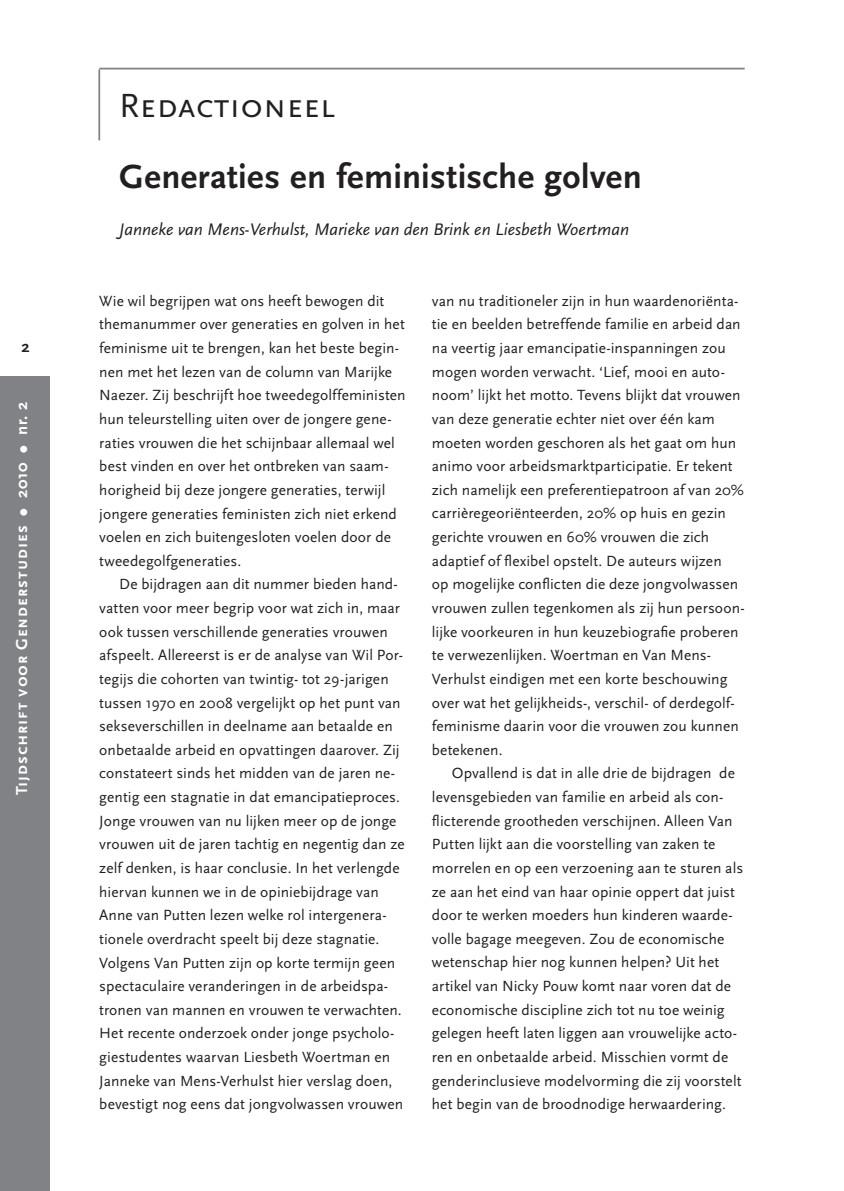
<style>
.page{position:relative;width:844px;height:1191px;background:#fff}
.page>*{position:absolute;margin:0;border:0;box-sizing:border-box;transform-origin:0 0}
.t1{font:700 35px "Scala Sans";letter-spacing:.01em;color:#231f20}
.t2{font:35px "Scala Sans Caps";color:#231f20}
.t3{font:italic 17.5px "Scala Sans";color:#231f20}
.t4{font:700 16.62px "Scala Sans Caps";letter-spacing:.05em;color:#fff}
.t5{font:700 16.62px "Scala Sans";color:#231f20}
.t6{font:15.4px/23.6px "Scala Sans";letter-spacing:.005em;color:#231f20}
.s1{font-family:"Scala Sans"}
</style>
<div class="page">
<hr style="left:99px;top:68px;width:645px;height:1px;background:#808285">
<hr style="left:98px;top:69px;width:2px;height:71px;background:#808285">
<div style="left:0;top:377px;width:50px;height:814px;background:#808285"></div>
<p class="t5" style="left:22px;top:337px;width:10px">2</p>
<p class="t4" style="left:12px;top:795px;width:395px;rotate:-90deg">Tijdschrift voor Genderstudies ● <span class="s1">2010</span> ● <span class="s1">nr. 2</span></p>
<h1 class="t2" style="left:119px;top:86px;width:217px">Redactioneel</h1>
<h1 class="t1" style="left:119px;top:157px;width:524px">Generaties en feministische golven</h1>
<p class="t3" style="left:119px;top:220px;width:511px">Janneke van Mens-Verhulst, Marieke van den Brink en Liesbeth Woertman</p>
<p class="t6" style="left:99px;top:289px;width:308px">Wie wil begrijpen wat ons heeft bewogen dit themanummer over generaties en golven in het feminisme uit te brengen, kan het beste begin&shy;nen met het lezen van de column van Marijke Naezer. Zij beschrijft hoe tweedegolffeministen hun teleurstelling uiten over de jongere gene&shy;raties vrouwen die het schijnbaar allemaal wel best vinden en over het ontbreken van saam&shy;horigheid bij deze jongere generaties, terwijl jongere generaties feministen zich niet erkend voelen en zich buitengesloten voelen door de tweedegolfgeneraties.</p>
<p class="t6" style="left:99px;top:573px;width:307px;text-indent:20px">De bijdragen aan dit nummer bieden hand&shy;vatten voor meer begrip voor wat zich in, maar ook tussen verschillende generaties vrouwen afspeelt. Allereerst is er de analyse van Wil Por&shy;tegijs die cohorten van twintig- tot 29-jarigen tussen 1970 en 2008 vergelijkt op het punt van sekseverschillen in deelname aan betaalde en onbetaalde arbeid en opvattingen daarover. Zij constateert sinds het midden van de jaren ne&shy;gentig een stagnatie in dat emancipatieproces.<br>Jonge vrouwen van nu lijken meer op de jonge vrouwen uit de jaren tachtig en negentig dan ze zelf denken, is haar conclusie. In het verlengde hiervan kunnen we in de opiniebijdrage van Anne van Putten lezen welke rol intergenera&shy;tionele overdracht speelt bij deze stagnatie.<br>Volgens Van Putten zijn op korte termijn geen spectaculaire veranderingen in de arbeidspa&shy;tronen van mannen en vrouwen te verwachten.<br>Het recente onderzoek onder jonge psycholo&shy;giestudentes waarvan Liesbeth Woertman en Janneke van Mens-Verhulst hier verslag doen, bevestigt nog eens dat jongvolwassen vrouwen</p>
<p class="t6" style="left:432px;top:289px;width:314px">van nu traditioneler zijn in hun waardenoriënta&shy;tie en beelden betreffende familie en arbeid dan na veertig jaar emancipatie-inspanningen zou mogen worden verwacht. ‘Lief, mooi en auto&shy;noom’ lijkt het motto. Tevens blijkt dat vrouwen van deze generatie echter niet over één kam moeten worden geschoren als het gaat om hun animo voor arbeidsmarktparticipatie. Er tekent zich namelijk een preferentiepatroon af van 20% carrièregeoriënteerden, 20% op huis en gezin gerichte vrouwen en 60% vrouwen die zich adaptief of flexibel opstelt. De auteurs wijzen<br>op mogelijke conflicten die deze jongvolwassen vrouwen zullen tegenkomen als zij hun persoon&shy;lijke voorkeuren in hun keuzebiografie proberen te verwezenlijken. Woertman en Van Mens-Verhulst eindigen met een korte beschouwing over wat het gelijkheids-, verschil- of derdegolf&shy;feminisme daarin voor die vrouwen zou kunnen betekenen.</p>
<p class="t6" style="left:432px;top:762px;width:313px;text-indent:20px">Opvallend is dat in alle drie de bijdragen de levensgebieden van familie en arbeid als con&shy;flicterende grootheden verschijnen. Alleen Van Putten lijkt aan die voorstelling van zaken te morrelen en op een verzoening aan te sturen als ze aan het eind van haar opinie oppert dat juist door te werken moeders hun kinderen waarde&shy;volle bagage meegeven. Zou de economische wetenschap hier nog kunnen helpen? Uit het artikel van Nicky Pouw komt naar voren dat de economische discipline zich tot nu toe weinig gelegen heeft laten liggen aan vrouwelijke acto&shy;ren en onbetaalde arbeid. Misschien vormt de genderinclusieve modelvorming die zij voorstelt het begin van de broodnodige herwaardering.</p>
</div>
